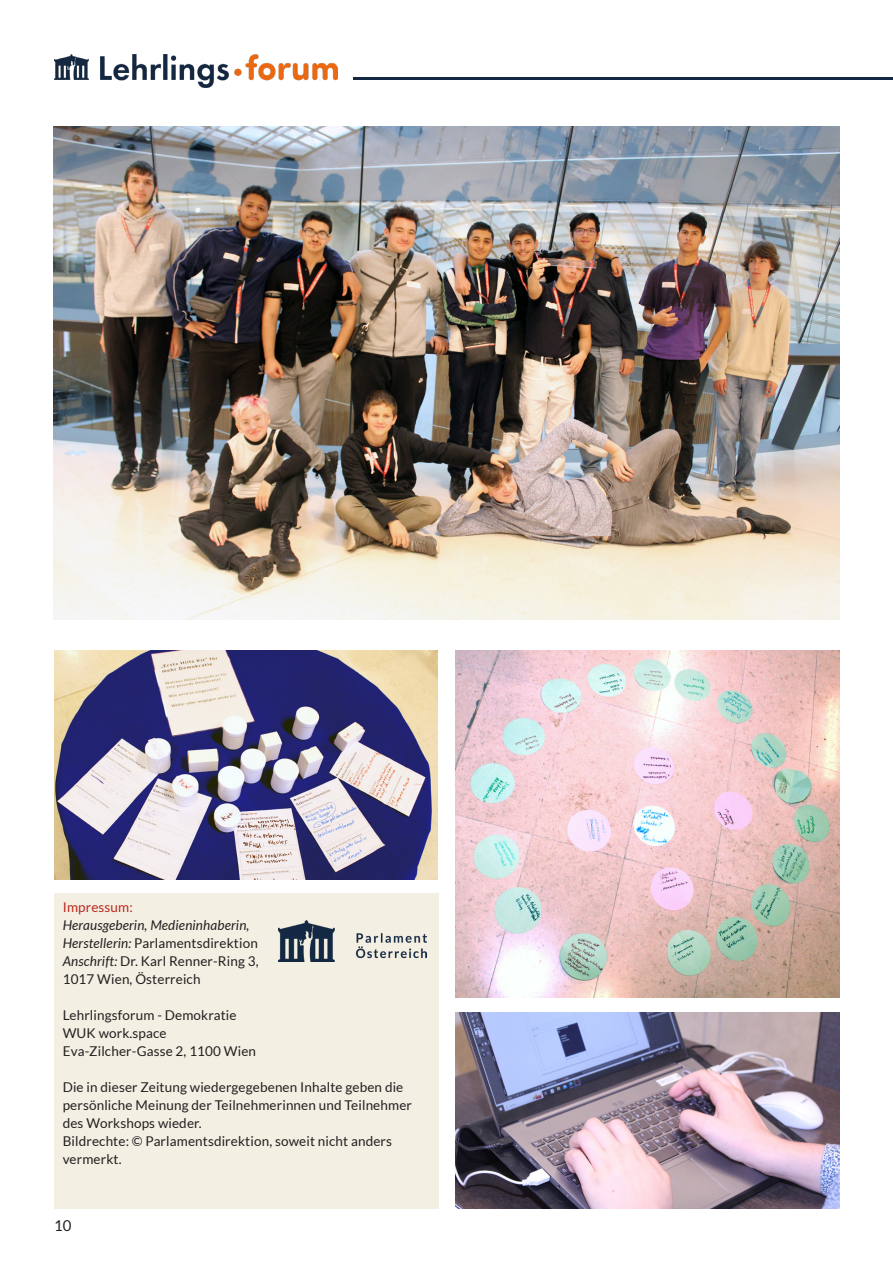
<style>
.page{position:relative;width:893px;height:1263px;background:#fff}
.page>*{position:absolute;margin:0;border:0;box-sizing:border-box;transform-origin:0 0}
.t1{font:15px "Lato";color:#231f20}
.t2{font:13.5px/18px "Lato";letter-spacing:.01em;color:#231f20}
.t3{font:italic 13.5px "Lato";letter-spacing:.01em;color:#231f20}
.t4{font:13.5px "Lato";letter-spacing:.01em;color:#ba2720}
.s1{font-style:italic}
</style>
<div class="page">
<hr style="left:354px;top:77px;width:539px;height:3px;background:#132843">
<img style="left:54px;top:54px;width:284px;height:34px">
<div style="left:54px;top:893px;width:384px;height:316px;background:#f3efe3"></div>
<img style="left:278px;top:920px;width:149px;height:41px">
<img style="left:456px;top:650px;width:383px;height:347px">
<img style="left:54px;top:650px;width:383px;height:230px">
<img style="left:456px;top:1012px;width:383px;height:197px">
<img style="left:54px;top:126px;width:785px;height:494px">
<p class="t4" style="left:63px;top:900px;width:72px">Impressum:</p>
<p class="t3" style="left:63px;top:918px;width:188px">Herausgeberin, Medieninhaberin,</p>
<p class="t2" style="left:63px;top:934px;width:197px"><span class="s1">Herstellerin:</span> Parlamentsdirektion</p>
<p class="t2" style="left:63px;top:952px;width:197px"><span class="s1">Anschrift:</span> Dr. Karl Renner-Ring 3,<br>1017 Wien, Österreich</p>
<p class="t2" style="left:63px;top:1006px;width:175px">Lehrlingsforum - Demokratie</p>
<p class="t2" style="left:63px;top:1024px;width:105px">WUK work.space</p>
<p class="t2" style="left:63px;top:1042px;width:195px">Eva-Zilcher-Gasse 2, 1100 Wien</p>
<p class="t2" style="left:63px;top:1078px;width:351px">Die in dieser Zeitung wiedergegebenen Inhalte geben die persönliche Meinung der Teilnehmerinnen und Teilnehmer des Workshops wieder.</p>
<p class="t2" style="left:63px;top:1132px;width:331px">Bildrechte: © Parlamentsdirektion, soweit nicht anders vermerkt.</p>
<p class="t1" style="left:54px;top:1218px;width:19px">10</p>
</div>
